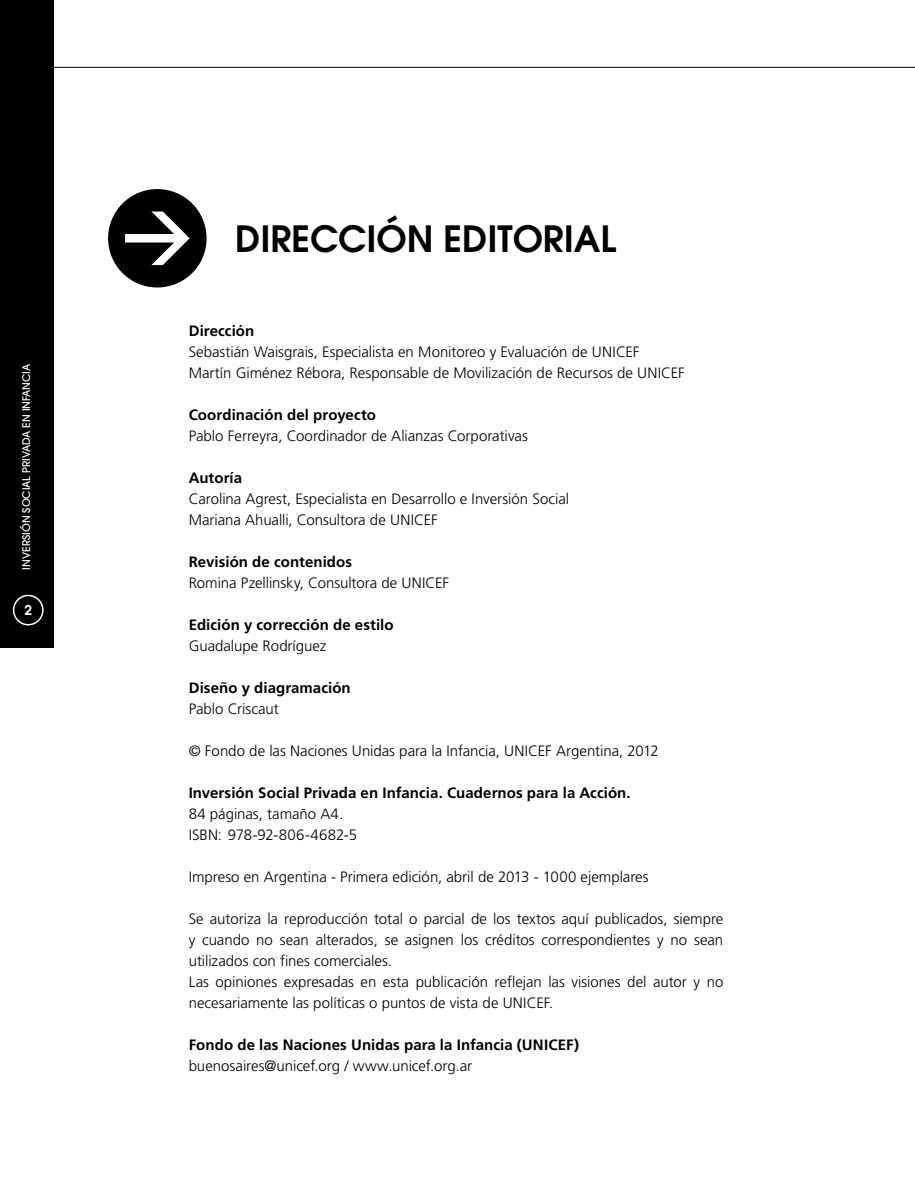
<style>
.page{position:relative;width:915px;height:1191px;background:#fff}
.page>*{position:absolute;margin:0;border:0;box-sizing:border-box;transform-origin:0 0}
.t1{font:600 36px "Avant Garde";color:#000}
.t2{font:300 15px/21px "Frutiger";color:#000}
.t3{font:700 15px "Frutiger";letter-spacing:.005em;color:#000}
.t4{font:600 13.5px "Avant Garde";color:#fff}
.t5{font:500 10.5px "Avant Garde";color:#fff}
</style>
<div class="page">
<div style="left:0;top:0;width:54px;height:648px;background:#000"></div>
<div style="left:13px;top:595px;width:31px;height:30px;border:2px solid #fff;border-radius:50%"></div>
<hr style="left:0;top:67px;width:914px;height:1px;background:#000">
<div style="left:108px;top:189px;width:98px;height:98px;background:#000;border-radius:50%"></div>
<svg style="left:125px;top:211px;width:64px;height:54px"></svg>
<p class="t5" style="left:20px;top:569px;width:207px;rotate:-90deg">Inversión Social Privada en Infancia</p>
<p class="t4" style="left:24px;top:601px;width:9px">2</p>
<h1 class="t1" style="left:235px;top:215px;width:382px">DIRECCIÓN EDITORIAL</h1>
<p class="t3" style="left:189px;top:322px;width:67px">Dirección</p>
<p class="t2" style="left:189px;top:341px;width:497px">Sebastián Waisgrais, Especialista en Monitoreo y Evaluación de UNICEF<br>Martín Giménez Rébora, Responsable de Movilización de Recursos de UNICEF</p>
<p class="t3" style="left:189px;top:406px;width:189px">Coordinación del proyecto</p>
<p class="t2" style="left:189px;top:425px;width:340px">Pablo Ferreyra, Coordinador de Alianzas Corporativas</p>
<p class="t3" style="left:189px;top:469px;width:55px">Autoría</p>
<p class="t2" style="left:189px;top:488px;width:382px">Carolina Agrest, Especialista en Desarrollo e Inversión Social<br>Mariana Ahualli, Consultora de UNICEF</p>
<p class="t3" style="left:189px;top:553px;width:165px">Revisión de contenidos</p>
<p class="t2" style="left:189px;top:572px;width:262px">Romina Pzellinsky, Consultora de UNICEF</p>
<p class="t3" style="left:189px;top:616px;width:206px">Edición y corrección de estilo</p>
<p class="t2" style="left:189px;top:635px;width:139px">Guadalupe Rodríguez</p>
<p class="t3" style="left:189px;top:679px;width:163px">Diseño y diagramación</p>
<p class="t2" style="left:189px;top:698px;width:92px">Pablo Criscaut</p>
<p class="t2" style="left:189px;top:740px;width:471px">© Fondo de las Naciones Unidas para la Infancia, UNICEF Argentina, 2012</p>
<p class="t3" style="left:189px;top:784px;width:443px">Inversión Social Privada en Infancia. Cuadernos para la Acción.</p>
<p class="t2" style="left:189px;top:803px;width:170px">84 páginas, tamaño A4.<br>ISBN: 978-92-806-4682-5</p>
<p class="t2" style="left:189px;top:866px;width:461px">Impreso en Argentina - Primera edición, abril de 2013 - 1000 ejemplares</p>
<p class="t2" style="left:189px;top:908px;width:536px">Se autoriza la reproducción total o parcial de los textos aquí publicados, siempre y cuando no sean alterados, se asignen los créditos correspondientes y no sean utilizados con fines comerciales.<br>Las opiniones expresadas en esta publicación reflejan las visiones del autor y no necesariamente las políticas o puntos de vista de UNICEF.</p>
<p class="t3" style="left:189px;top:1036px;width:391px">Fondo de las Naciones Unidas para la Infancia (UNICEF)</p>
<p class="t2" style="left:189px;top:1055px;width:285px">buenosaires@unicef.org / www.unicef.org.ar</p>
</div>
